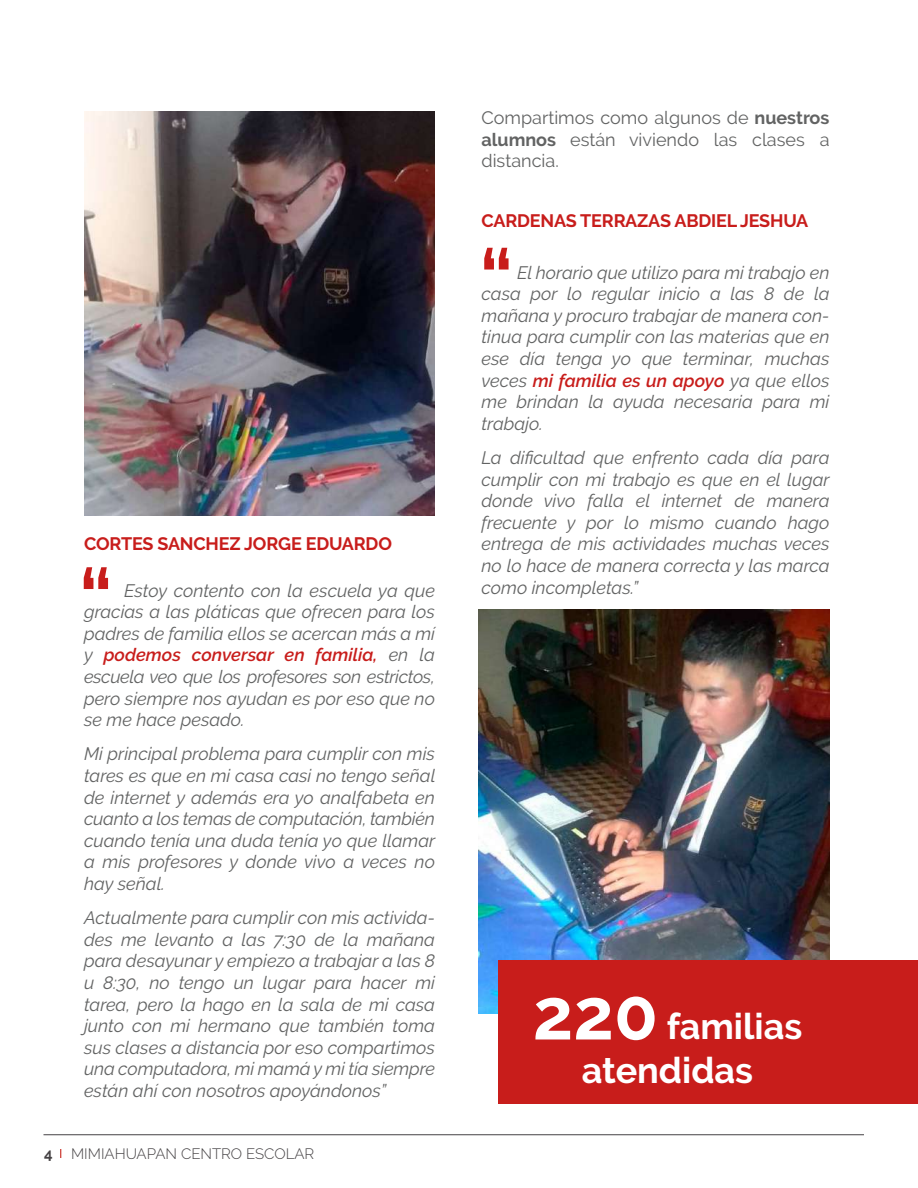
<style>
.page{position:relative;width:918px;height:1188px;background:#fff}
.page>*{position:absolute;margin:0;border:0;box-sizing:border-box;transform-origin:0 0}
.t1{font:600 90px "Raleway";color:#c81d1b}
.t2{font:700 36px/43.2px "Raleway";color:#fff;text-align:center}
.t3{font:italic 18px/21.6px "Raleway";color:#626363;text-align:justify}
.t4{font:18px/21.6px "Raleway";color:#626363;text-align:justify}
.t5{font:700 18px "Raleway";letter-spacing:-.01em;color:#c81d1b}
.t6{font:300 15px "Raleway";color:#454244}
.s1{font-weight:600;color:#c81d1b}
.s2{font-weight:700}
.s3{font-size:72px}
</style>
<div class="page">
<hr style="left:44px;top:1134px;width:820px;height:1px;background:#454244">
<img style="left:84px;top:111px;width:351px;height:405px">
<img style="left:478px;top:609px;width:352px;height:405px">
<div style="left:498px;top:960px;width:420px;height:144px;background:#c81d1b"></div>
<p class="t5" style="left:84px;top:533px;width:309px">CORTES SANCHEZ JORGE EDUARDO</p>
<h1 class="t1" style="left:78px;top:550px;width:36px">“</h1>
<p class="t3" style="left:84px;top:579px;width:353px;text-indent:40px">Estoy contento con la escuela ya que gracias a las pláticas que ofrecen para los padres de familia ellos se acercan más a mí y <span class="s1">podemos conversar en familia,</span> en la escuela veo que los profesores son estrictos, pero siempre nos ayudan es por eso que no se me hace pesado.</p>
<p class="t3" style="left:84px;top:743px;width:353px">Mi principal problema para cumplir con mis tares es que en mi casa casi no tengo señal de internet y además era yo analfabeta en cuanto a los temas de computación, también cuando tenía una duda tenía yo que llamar a mis profesores y donde vivo a veces no hay señal.</p>
<p class="t3" style="left:84px;top:907px;width:353px">Actualmente para cumplir con mis activida&shy;des me levanto a las 7:30 de la mañana para desayunar y empiezo a trabajar a las 8 u 8:30, no tengo un lugar para hacer mi tarea, pero la hago en la sala de mi casa junto con mi hermano que también toma sus clases a distancia por eso compartimos una computadora, mi mamá y mi tía siempre están ahí con nosotros apoyándonos”</p>
<p class="t6" style="left:44px;top:1145px;width:271px"><span class="s2">4</span> MIMIAHUAPAN CENTRO ESCOLAR</p>
<p class="t4" style="left:482px;top:107px;width:349px">Compartimos como algunos de <span class="s2">nuestros alumnos</span> están viviendo las clases a distancia.</p>
<p class="t5" style="left:481px;top:211px;width:328px">CARDENAS TERRAZAS ABDIEL JESHUA</p>
<h1 class="t1" style="left:479px;top:230px;width:36px">“</h1>
<p class="t3" style="left:482px;top:261px;width:350px;text-indent:36px">El horario que utilizo para mi trabajo en casa por lo regular inicio a las 8 de la mañana y procuro trabajar de manera con&shy;tinua para cumplir con las materias que en ese día tenga yo que terminar, muchas veces <span class="s1">mi familia es un apoyo</span> ya que ellos me brindan la ayuda necesaria para mi trabajo.</p>
<p class="t3" style="left:482px;top:447px;width:350px">La dificultad que enfrento cada día para cumplir con mi trabajo es que en el lugar donde vivo falla el internet de manera frecuente y por lo mismo cuando hago entrega de mis actividades muchas veces no lo hace de manera correcta y las marca como incompletas.”</p>
<h2 class="t2" style="left:533px;top:1005px;width:271px"><span class="s3">220</span> familias atendidas</h2>
</div>
